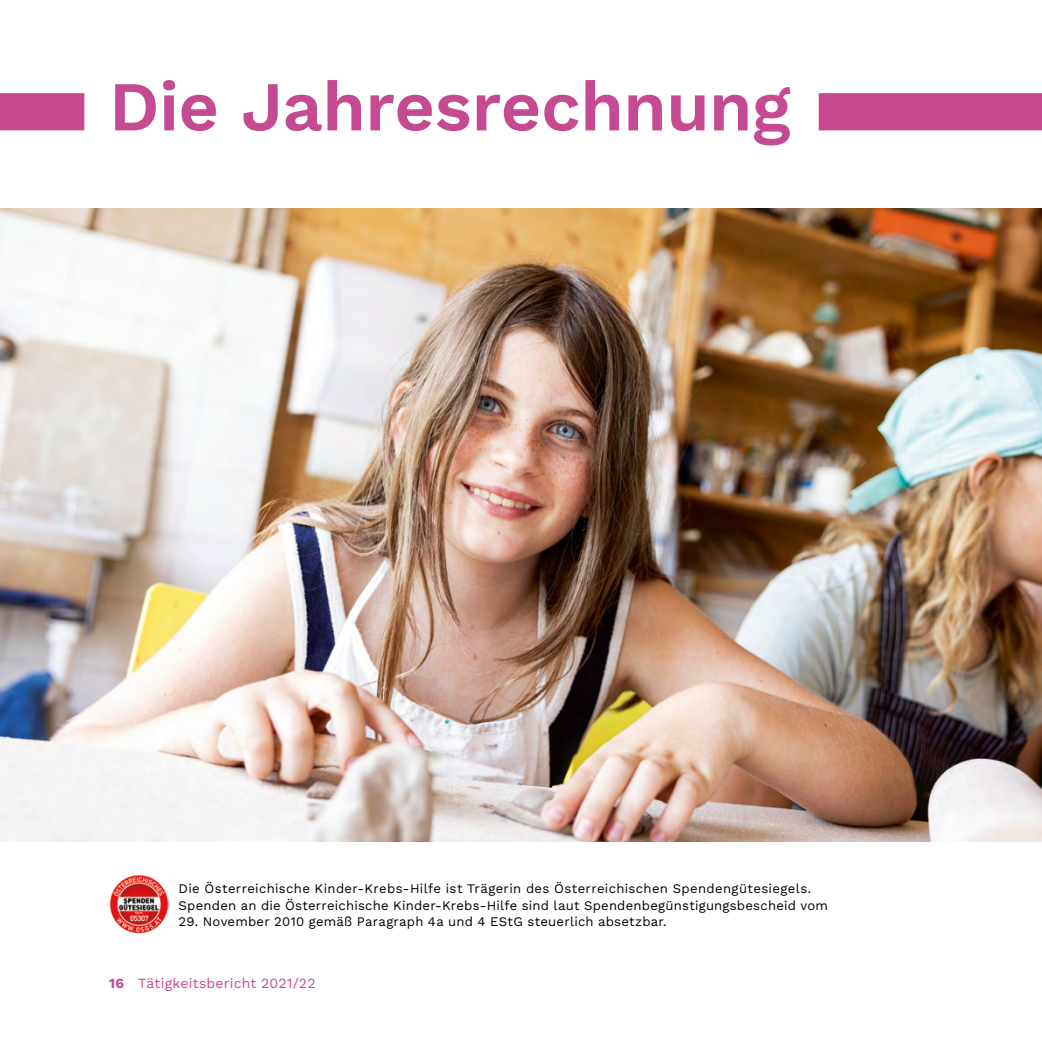
<style>
.page{position:relative;width:1042px;height:1042px;background:#fff}
.page>*{position:absolute;margin:0;border:0;box-sizing:border-box;transform-origin:0 0}
.t1{font:600 70px "Work Sans";letter-spacing:-.005em;color:#c54a91}
.t2{font:14px "Work Sans";letter-spacing:.015em;color:#c54a91}
.Kleintext{font:13.12px "Work Sans";letter-spacing:.02em;color:#000}
.s1{font-weight:700}
</style>
<div class="page">
<svg style="left:0;top:93px;width:1042px;height:37px"></svg>
<img style="left:0;top:208px;width:1042px;height:633px">
<img style="left:109px;top:874px;width:60px;height:59px;border-radius:30px">
<h1 class="t1" style="left:109px;top:53px;width:683px">Die Jahresrechnung</h1>
<p class="Kleintext" style="left:179px;top:878px;width:634px">Die Österreichische Kinder-Krebs-Hilfe ist Trägerin des Österreichischen Spendengütesiegels.</p>
<p class="Kleintext" style="left:179px;top:895px;width:651px">Spenden an die Österreichische Kinder-Krebs-Hilfe sind laut Spendenbegünstigungsbescheid vom</p>
<p class="Kleintext" style="left:179px;top:912px;width:490px">29. November 2010 gemäß Paragraph 4a und 4 EStG steuerlich absetzbar.</p>
<p class="t2" style="left:109px;top:972px;width:208px"><span class="s1">16</span> Tätigkeitsbericht 2021/22</p>
</div>
